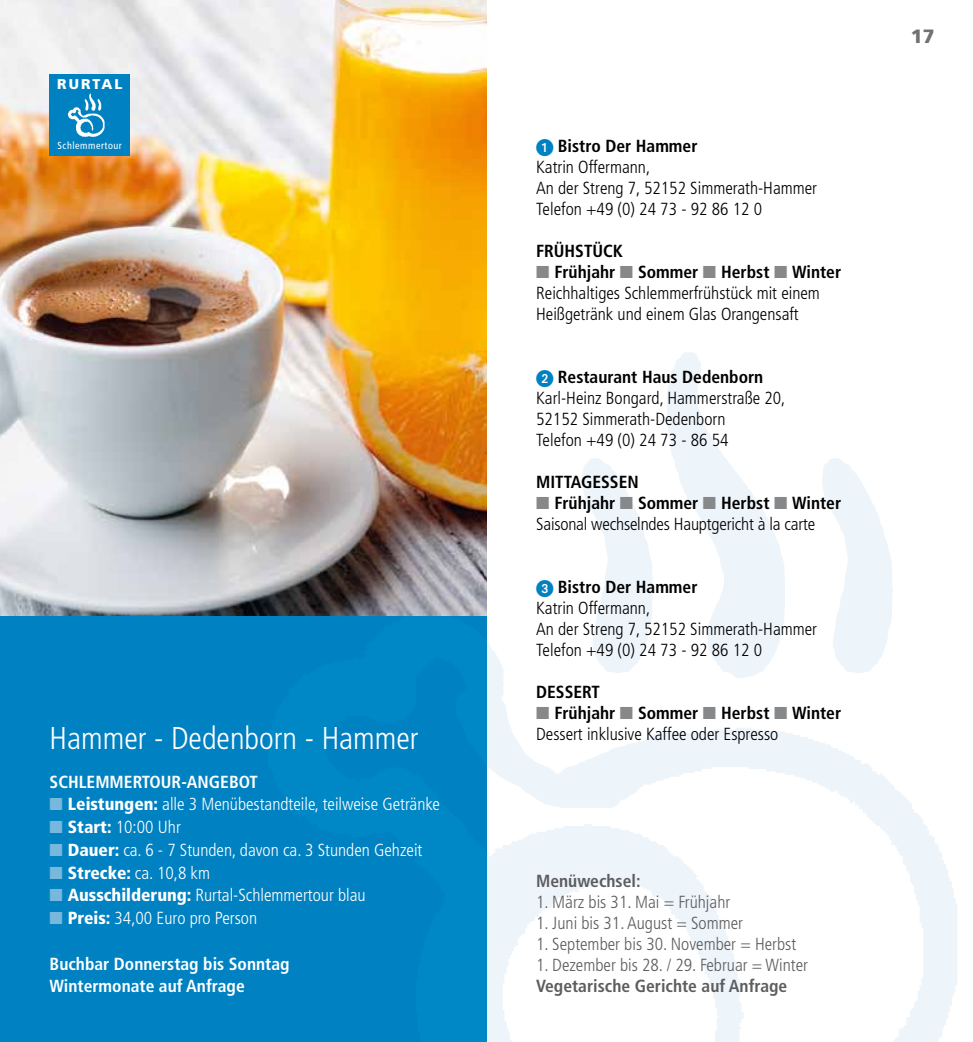
<style>
.page{position:relative;width:973px;height:1042px;background:#fff}
.page>*{position:absolute;margin:0;border:0;box-sizing:border-box;transform-origin:0 0}
.t1{font:300 condensed 31.5px "Frutiger LT Std";color:#fff}
.t2{font:900 19.25px "Frutiger LT Std";color:#707172}
.t3{font:300 condensed 17.5px/21px "Frutiger LT Std";color:#000}
.t4{font:300 condensed 17.5px "Frutiger LT Std";color:#fff}
.t5{font:300 condensed 17.5px "Frutiger LT Std";color:#5d5d5f}
.t6{font:700 condensed 17.5px/22.8px "Frutiger LT Std";color:#fff}
.t7{font:700 condensed 17.5px "Frutiger LT Std";color:#5d5d5f}
.t8{font:700 condensed 17.5px "Frutiger LT Std";color:#000}
.t9{font:900 14.17px "Frutiger LT Std";letter-spacing:.15em;color:#fff}
.t10{font:condensed 10.15px "Frutiger LT Std";letter-spacing:.05em;color:#fff}
.s1{color:#79b8dd}
.s2{font-weight:900}
.s3{font-family:"European Pi One";font-weight:400;font-stretch:normal;color:#0081c1}
.s4{font-weight:700}
.s5{color:#87888a}
</style>
<div class="page">
<img style="left:486px;top:270px;width:471px;height:772px">
<div style="left:0;top:0;width:486px;height:1042px;background:#0081c1"></div>
<img style="left:0;top:0;width:486px;height:615px">
<div style="left:50px;top:74px;width:80px;height:82px;background:#0081c1"></div>
<img style="left:68px;top:93px;width:37px;height:45px">
<p class="t9" style="left:57px;top:76px;width:67px">RURTAL</p>
<p class="t10" style="left:57px;top:139px;width:66px">Schlemmertour</p>
<h1 class="t1" style="left:50px;top:720px;width:370px">Hammer - Dedenborn - Hammer</h1>
<p class="t6" style="left:50px;top:770px;width:209px">SCHLEMMERTOUR-ANGEBOT</p>
<p class="t4" style="left:50px;top:794px;width:391px"><span class="s1">■</span> <span class="s2">Leistungen:</span> alle 3 Menübestandteile, teilweise Getränke</p>
<p class="t4" style="left:50px;top:817px;width:133px"><span class="s1">■</span> <span class="s2">Start:</span> 10:00 Uhr</p>
<p class="t4" style="left:50px;top:840px;width:374px"><span class="s1">■</span> <span class="s2">Dauer:</span> ca. 6 - 7 Stunden, davon ca. 3 Stunden Gehzeit</p>
<p class="t4" style="left:50px;top:862px;width:162px"><span class="s1">■</span> <span class="s2">Strecke:</span> ca. 10,8 km</p>
<p class="t4" style="left:50px;top:885px;width:317px"><span class="s1">■</span> <span class="s2">Ausschilderung:</span> Rurtal-Schlemmertour blau</p>
<p class="t4" style="left:50px;top:908px;width:209px"><span class="s1">■</span> <span class="s2">Preis:</span> 34,00 Euro pro Person</p>
<p class="t6" style="left:50px;top:952px;width:241px">Buchbar Donnerstag bis Sonntag<br>Wintermonate auf Anfrage</p>
<p class="t3" style="left:536px;top:136px;width:282px"><span class="s3">1</span> <span class="s4">Bistro Der Hammer<br></span>Katrin Offermann,<br>An der Streng 7, 52152 Simmerath-Hammer<br>Telefon +49 (0) 24 73 - 92 86 12 0</p>
<p class="t8" style="left:536px;top:241px;width:88px">FRÜHSTÜCK</p>
<p class="t3" style="left:536px;top:262px;width:306px"><span class="s5">■</span> <span class="s4">Frühjahr</span> <span class="s5">■</span> <span class="s4">Sommer</span> <span class="s5">■</span> <span class="s4">Herbst</span> <span class="s5">■</span> <span class="s4">Winter<br></span>Reichhaltiges Schlemmerfrühstück mit einem<br>Heißgetränk und einem Glas Orangensaft</p>
<p class="t3" style="left:536px;top:367px;width:251px"><span class="s3">2</span> <span class="s4">Restaurant Haus Dedenborn<br></span>Karl-Heinz Bongard, Hammerstraße 20,<br>52152 Simmerath-Dedenborn<br>Telefon +49 (0) 24 73 - 86 54</p>
<p class="t8" style="left:536px;top:472px;width:104px">MITTAGESSEN</p>
<p class="t3" style="left:536px;top:493px;width:306px"><span class="s5">■</span> <span class="s4">Frühjahr</span> <span class="s5">■</span> <span class="s4">Sommer</span> <span class="s5">■</span> <span class="s4">Herbst</span> <span class="s5">■</span> <span class="s4">Winter<br></span>Saisonal wechselndes Hauptgericht à la carte</p>
<p class="t3" style="left:536px;top:577px;width:282px"><span class="s3">3</span> <span class="s4">Bistro Der Hammer<br></span>Katrin Offermann,<br>An der Streng 7, 52152 Simmerath-Hammer<br>Telefon +49 (0) 24 73 - 92 86 12 0</p>
<p class="t8" style="left:536px;top:682px;width:65px">DESSERT</p>
<p class="t3" style="left:536px;top:703px;width:306px"><span class="s5">■</span> <span class="s4">Frühjahr</span> <span class="s5">■</span> <span class="s4">Sommer</span> <span class="s5">■</span> <span class="s4">Herbst</span> <span class="s5">■</span> <span class="s4">Winter<br></span>Dessert inklusive Kaffee oder Espresso</p>
<p class="t7" style="left:536px;top:871px;width:106px">Menüwechsel:</p>
<p class="t5" style="left:536px;top:892px;width:196px">1. März bis 31. Mai = Frühjahr</p>
<p class="t5" style="left:536px;top:913px;width:208px">1. Juni bis 31. August = Sommer</p>
<p class="t5" style="left:536px;top:934px;width:261px">1. September bis 30. November = Herbst</p>
<p class="t5" style="left:536px;top:955px;width:273px">1. Dezember bis 28. / 29. Februar = Winter</p>
<p class="t7" style="left:536px;top:976px;width:253px">Vegetarische Gerichte auf Anfrage</p>
<p class="t2" style="left:910px;top:24px;width:25px">17</p>
</div>
